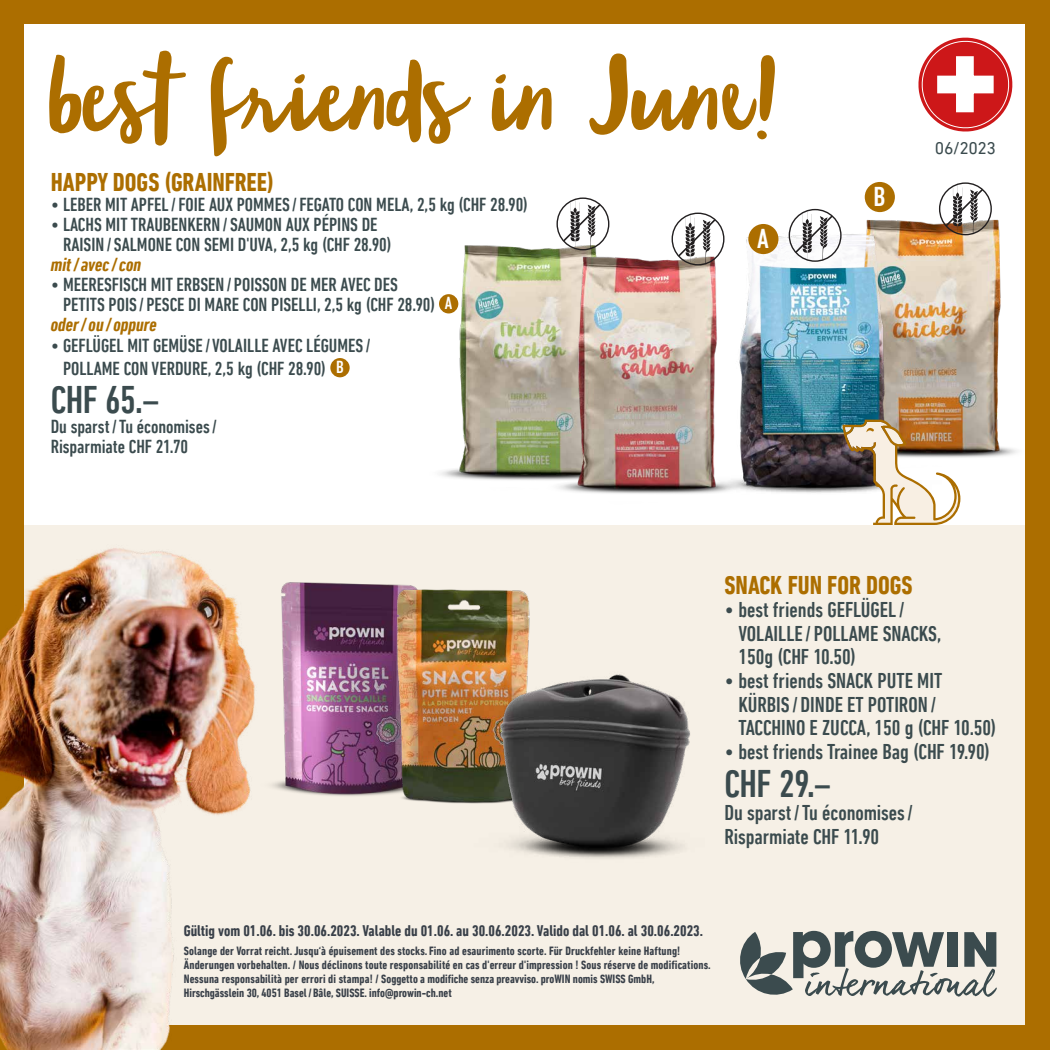
<style>
.page{position:relative;width:1050px;height:1050px;background:#ac6e00}
.page>*{position:absolute;margin:0;border:0;box-sizing:border-box;transform-origin:0 0}
.t1{font:83.3px "Blog Script";letter-spacing:-.02em;color:#ac6e00}
.t2{font:500 condensed 39.38px "DIN Next LT Pro";letter-spacing:-.015em;color:#3b4b4e}
.t3{font:500 condensed 27.82px "DIN Next LT Pro";color:#fff}
.t4{font:700 condensed 26.25px "DIN Next LT Pro";color:#ac6e00}
.t5{font:500 condensed 21.88px/23.6px "DIN Next LT Pro";color:#3b4b4e}
.t6{font:500 condensed 19.25px/20.1px "DIN Next LT Pro";color:#3b4b4e}
.t7{font:italic 700 condensed 19.25px "DIN Next LT Pro";color:#ac6e00}
.t8{font:17.5px "DIN Next LT Pro";letter-spacing:-.03em;color:#3b4b4e}
.t9{font:700 condensed 15.75px "DIN Next LT Pro";color:#394049}
.t10{font:700 condensed 12.25px/14px "DIN Next LT Pro";letter-spacing:.01em;color:#394049}
.s1{font-size:17.85px;color:#fff}
</style>
<div class="page">
<div style="left:25px;top:25px;width:1000px;height:1000px;background:#fff"></div>
<img style="left:439px;top:245px;width:86px;height:235px">
<div style="left:25px;top:525px;width:1000px;height:500px;background:#f6f0e6"></div>
<svg style="left:740px;top:931px;width:257px;height:66px"></svg>
<svg style="left:918px;top:37px;width:95px;height:95px"></svg>
<div style="left:937px;top:76px;width:57px;height:17px;background:#fff"></div>
<div style="left:956px;top:56px;width:18px;height:56px;background:#fff"></div>
<img style="left:525px;top:197px;width:156px;height:297px">
<img style="left:949px;top:183px;width:68px;height:320px">
<img style="left:312px;top:582px;width:21px;height:214px">
<img style="left:333px;top:583px;width:111px;height:220px">
<img style="left:444px;top:589px;width:246px;height:270px">
<img style="left:0;top:519px;width:312px;height:531px">
<svg style="left:676px;top:214px;width:5px;height:51px"></svg>
<svg style="left:949px;top:184px;width:36px;height:51px"></svg>
<div style="left:439px;top:294px;width:19px;height:19px;background:#ac6e00;border-radius:50%"></div>
<div style="left:330px;top:358px;width:20px;height:19px;background:#ac6e00;border-radius:50%"></div>
<img style="left:681px;top:182px;width:268px;height:312px">
<div style="left:789px;top:209px;width:53px;height:53px;border:1px solid #221f20;border-radius:50%"></div>
<svg style="left:793px;top:211px;width:41px;height:50px"></svg>
<div style="left:748px;top:224px;width:30px;height:30px;background:#ac6e00;border-radius:50%"></div>
<div style="left:865px;top:182px;width:30px;height:30px;background:#ac6e00;border-radius:50%"></div>
<svg style="left:843px;top:420px;width:117px;height:105px"></svg>
<h1 class="t1" style="left:47px;top:50px;width:734px">best friends in June!</h1>
<h3 class="t4" style="left:51px;top:167px;width:225px">HAPPY DOGS (GRAINFREE)</h3>
<h3 class="t6" style="left:51px;top:194px;width:479px">• LEBER MIT APFEL/FOIE AUX POMMES /FEGATO CON MELA, 2,5 kg (CHF 28.90)</h3>
<h3 class="t6" style="left:63px;top:214px;width:330px;text-indent:-12px">• LACHS MIT TRAUBENKERN / SAUMON AUX PÉPINS DE<br>RAISIN / SALMONE CON SEMI D'UVA, 2,5 kg (CHF 28.90)</h3>
<h3 class="t7" style="left:51px;top:254px;width:92px">mit/avec/con</h3>
<h3 class="t6" style="left:51px;top:275px;width:349px">• MEERESFISCH MIT ERBSEN / POISSON DE MER AVEC DES</h3>
<h3 class="t6" style="left:63px;top:295px;width:391px">PETITS POIS / PESCE DI MARE CON PISELLI, 2,5 kg (CHF 28.90) <span class="s1">A</span></h3>
<h3 class="t7" style="left:51px;top:314px;width:108px">oder/ou /oppure</h3>
<h3 class="t6" style="left:63px;top:333px;width:309px;line-height:23.6px;text-indent:-12px">• GEFLÜGEL MIT GEMÜSE/VOLAILLE AVEC LÉGUMES /<br>POLLAME CON VERDURE, 2,5 kg (CHF 28.90) <span class="s1">B</span></h3>
<h2 class="t2" style="left:51px;top:377px;width:109px">CHF 65.–</h2>
<h3 class="t6" style="left:51px;top:416px;width:168px">Du sparst/Tu économises/<br>Risparmiate CHF 21.70</h3>
<h3 class="t3" style="left:757px;top:223px;width:13px">A</h3>
<h3 class="t3" style="left:874px;top:181px;width:13px">B</h3>
<h3 class="t8" style="left:935px;top:138px;width:62px">06/2023</h3>
<h3 class="t4" style="left:724px;top:570px;width:190px">SNACK FUN FOR DOGS</h3>
<h3 class="t5" style="left:738px;top:598px;width:204px;text-indent:-14px">• best friends GEFLÜGEL/<br>VOLAILLE/ POLLAME SNACKS,<br>150g (CHF 10.50)</h3>
<h3 class="t5" style="left:738px;top:669px;width:259px;text-indent:-14px">• best friends SNACK PUTE MIT<br>KÜRBIS / DINDE ET POTIRON /<br>TACCHINO E ZUCCA, 150 g (CHF 10.50)</h3>
<h3 class="t5" style="left:724px;top:740px;width:267px">• best friends Trainee Bag (CHF 19.90)</h3>
<h2 class="t2" style="left:724px;top:761px;width:108px">CHF 29.–</h2>
<h3 class="t5" style="left:724px;top:801px;width:190px">Du sparst/Tu économises/<br>Risparmiate CHF 11.90</h3>
<p class="t9" style="left:184px;top:922px;width:521px">Gültig vom 01.06. bis 30.06.2023. Valable du 01.06. au 30.06.2023. Valido dal 01.06. al 30.06.2023.</p>
<p class="t10" style="left:184px;top:944px;width:529px">Solange der Vorrat reicht.Jusqu‘à épuisement des stocks.Fino ad esaurimento scorte. Für Druckfehler keine Haftung!<br>Änderungen vorbehalten. / Nous déclinons toute responsabilité en cas d'erreur d'impression ! Sous réserve de modifications.<br>Nessuna responsabilità per errori di stampa! / Soggetto a modifiche senza preavviso. proWIN nomis SWISS GmbH, Hirschgässlein 30, 4051 Basel/ Bâle, SUISSE. info@prowin-ch.net</p>
</div>
